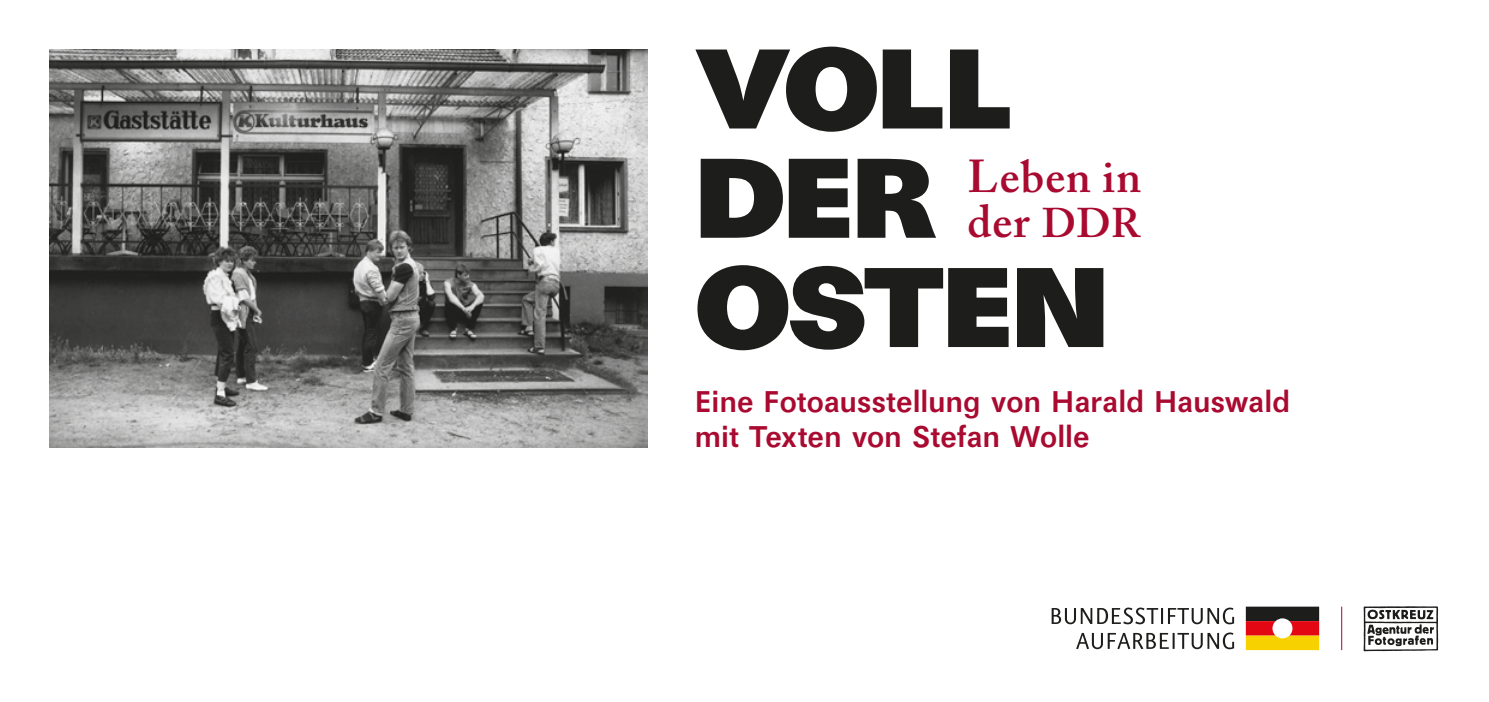
<style>
.page{position:relative;width:1489px;height:702px;background:#fff}
.page>*{position:absolute;margin:0;border:0;box-sizing:border-box;transform-origin:0 0}
.t1{font:119.5px/109.2px "Maxima Ef T20 Normal";letter-spacing:-.02em;color:#1d1d1b}
.t2{font:600 45.75px/45px "Adobe Caslon Pro";letter-spacing:.02em;color:#a90a30}
.t3{font:31.5px/35.2px "Maxima Hf T20 Normal";letter-spacing:.005em;color:#a90a30}
.s1{font-size:41.25px}
</style>
<div class="page">
<img style="left:50px;top:49px;width:598px;height:398px">
<svg style="left:1245px;top:606px;width:73px;height:44px;background:#ae6d2d"></svg>
<svg style="left:1076px;top:632px;width:157px;height:17px"></svg>
<svg style="left:1051px;top:607px;width:182px;height:17px"></svg>
<svg style="left:1363px;top:606px;width:74px;height:46px"></svg>
<hr style="left:1341px;top:606px;width:1px;height:44px;background:#a90a30">
<h1 class="t1" style="left:695px;top:36px;width:415px">VOLL<br>DER<br>OSTEN</h1>
<h2 class="t2" style="left:967px;top:154px;width:175px">Leben in der <span class="s1">DDR</span></h2>
<p class="t3" style="left:695px;top:384px;width:596px">Eine Fotoausstellung von Harald Hauswald mit Texten von Stefan Wolle</p>
</div>
